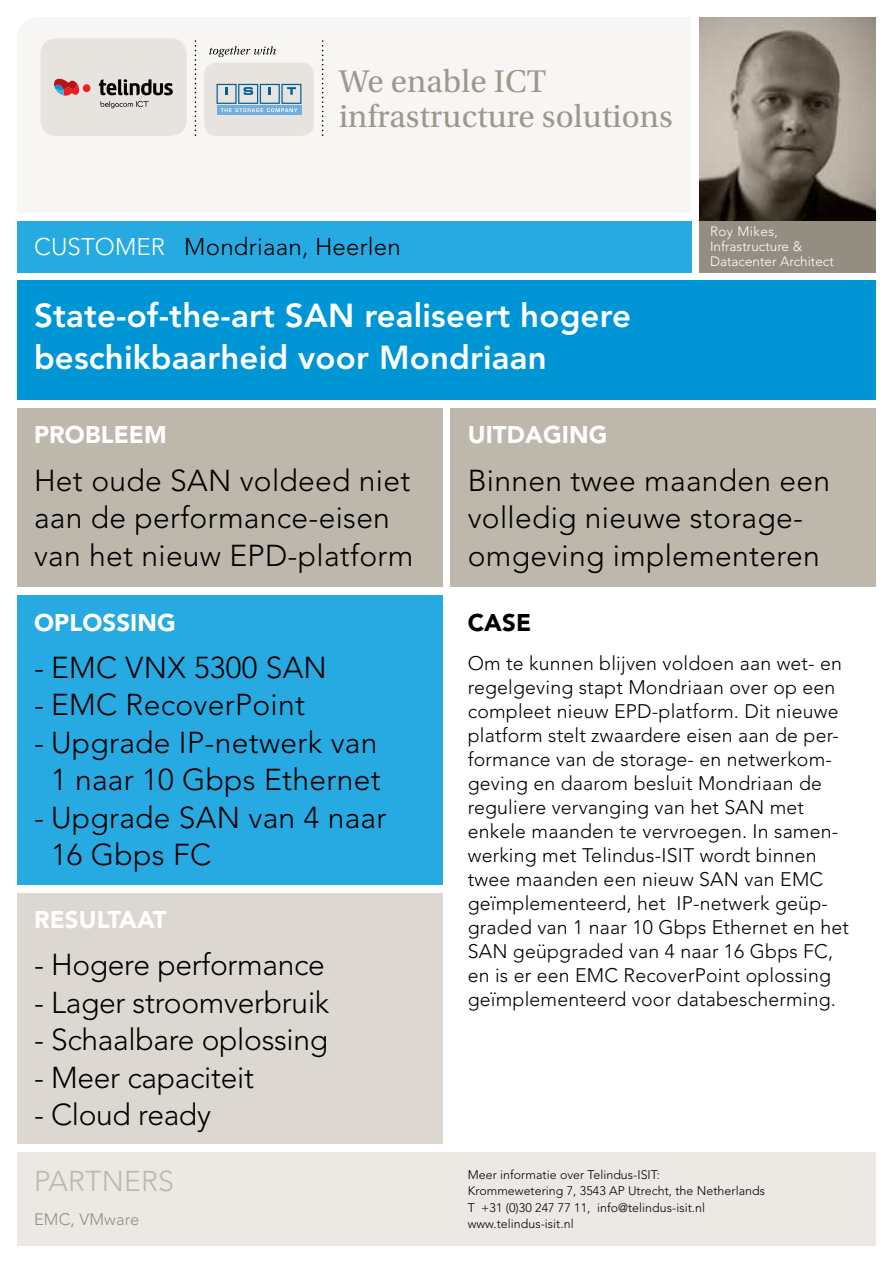
<style>
.page{position:relative;width:893px;height:1263px;background:#fff}
.page>*{position:absolute;margin:0;border:0;box-sizing:border-box;transform-origin:0 0}
.t1{font:33.15px/35px "Utopia Std";letter-spacing:.005em;color:#9e978c}
.t2{font:800 33px/42px "Avenir";letter-spacing:.005em;color:#fff}
.t3{font:300 30px/37.5px "Avenir";letter-spacing:.01em;color:#000}
.t4{font:300 30px "Avenir";letter-spacing:-.01em;color:#000}
.t5{font:300 28.5px "Avenir";letter-spacing:.005em;color:#bdb7ac}
.t6{font:900 24px "Avenir";letter-spacing:.005em;color:#fff}
.t7{font:300 24px "Avenir";letter-spacing:.01em;color:#000}
.t8{font:900 24px "Avenir";color:#000}
.t9{font:300 19.5px/24px "Avenir";letter-spacing:.01em;color:#000}
.t10{font:300 16.5px "Avenir";letter-spacing:.01em;color:#948d82}
.t11{font:300 13.5px/15px "Avenir";color:#fff}
.t12{font:300 12.3px/16.5px "Avenir";letter-spacing:.005em;color:#000}
.s1{color:#fff}
</style>
<div class="page">
<div style="left:451px;top:408px;width:425px;height:179px;background:#bdb7ac"></div>
<div style="left:17px;top:1152px;width:859px;height:94px;background:#ece9e5"></div>
<div style="left:17px;top:281px;width:408px;height:119px;background:#0096d6"></div>
<div style="left:425px;top:281px;width:451px;height:119px;background:#0096d6"></div>
<div style="left:17px;top:408px;width:425px;height:179px;background:#bdb7ac"></div>
<div style="left:17px;top:595px;width:425px;height:289px;background:#27aae1"></div>
<img style="left:699px;top:17px;width:177px;height:204px">
<div style="left:699px;top:221px;width:177px;height:51px;background:#948d82"></div>
<div style="left:17px;top:893px;width:425px;height:251px;background:#dcd8d1"></div>
<div style="left:17px;top:17px;width:674px;height:195px;background:#f7f6f4"></div>
<div style="left:17px;top:221px;width:674px;height:51px;background:#27aae1"></div>
<div style="left:40px;top:38px;width:147px;height:98px;background:#e7e3df;border-radius:16px"></div>
<svg style="left:100px;top:101px;width:49px;height:7px"></svg>
<svg style="left:99px;top:79px;width:74px;height:16px"></svg>
<svg style="left:54px;top:78px;width:36px;height:18px"></svg>
<svg style="left:209px;top:46px;width:67px;height:11px"></svg>
<svg style="left:322px;top:40px;width:1px;height:96px"></svg>
<svg style="left:195px;top:40px;width:1px;height:96px"></svg>
<div style="left:204px;top:63px;width:110px;height:73px;background:#e7e3df;border-radius:12px"></div>
<div style="left:217px;top:105px;width:84px;height:10px;background:#72aed9"></div>
<svg style="left:217px;top:84px;width:84px;height:28px"></svg>
<h1 class="t1" style="left:339px;top:64px;width:335px">We enable ICT infrastructure solutions</h1>
<p class="t7" style="left:34px;top:233px;width:368px"><span class="s1">CUSTOMER</span> Mondriaan, Heerlen</p>
<h2 class="t2" style="left:34px;top:294px;width:599px">State-of-the-art SAN realiseert hogere beschikbaarheid voor Mondriaan</h2>
<p class="t6" style="left:34px;top:421px;width:134px">PROBLEEM</p>
<p class="t6" style="left:468px;top:421px;width:141px">UITDAGING</p>
<p class="t11" style="left:710px;top:223px;width:125px">Roy Mikes,<br>Infrastructure &amp;<br>Datacenter Architect</p>
<h3 class="t3" style="left:34px;top:461px;width:381px">Het oude SAN voldeed niet aan de performance-eisen van het nieuw EPD-platform</h3>
<p class="t6" style="left:34px;top:608px;width:143px">OPLOSSING</p>
<h3 class="t3" style="left:34px;top:648px;width:294px">- EMC VNX 5300 SAN</h3>
<h3 class="t3" style="left:34px;top:686px;width:273px">- EMC RecoverPoint</h3>
<h3 class="t3" style="left:34px;top:723px;width:348px;text-align:center">- Upgrade IP-netwerk van<br>1 naar 10 Gbps Ethernet</h3>
<h3 class="t3" style="left:51px;top:798px;width:337px;text-indent:-17px">- Upgrade SAN van 4 naar<br>16 Gbps FC</h3>
<p class="t6" style="left:34px;top:905px;width:134px">RESULTAAT</p>
<h3 class="t4" style="left:34px;top:947px;width:292px">- Hogere performance</h3>
<h3 class="t4" style="left:34px;top:985px;width:297px">- Lager stroomverbruik</h3>
<h3 class="t4" style="left:34px;top:1022px;width:296px">- Schaalbare oplossing</h3>
<h3 class="t4" style="left:34px;top:1060px;width:222px">- Meer capaciteit</h3>
<h3 class="t4" style="left:34px;top:1097px;width:178px">- Cloud ready</h3>
<h3 class="t3" style="left:468px;top:461px;width:364px">Binnen twee maanden een volledig nieuwe storage&shy;omgeving implementeren</h3>
<p class="t8" style="left:468px;top:608px;width:65px">CASE</p>
<p class="t9" style="left:468px;top:651px;width:383px">Om te kunnen blijven voldoen aan wet- en regelgeving stapt Mondriaan over op een compleet nieuw EPD-platform. Dit nieuwe platform stelt zwaardere eisen aan de per&shy;formance van de storage- en netwerkom&shy;geving en daarom besluit Mondriaan de reguliere vervanging van het SAN met enkele maanden te vervroegen. In samen&shy;werking met Telindus-ISIT wordt binnen twee maanden een nieuw SAN van EMC geïmplementeerd, het IP-netwerk geüp&shy;graded van 1 naar 10 Gbps Ethernet en het SAN geüpgraded van 4 naar 16 Gbps FC, en is er een EMC RecoverPoint oplossing geïmplementeerd voor databescherming.</p>
<h3 class="t5" style="left:34px;top:1164px;width:142px">PARTNERS</h3>
<p class="t12" style="left:468px;top:1166px;width:299px">Meer informatie over Telindus-ISIT:<br>Krommewetering 7, 3543 AP Utrecht, the Netherlands T +31 (0)30 247 77 11, info@telindus-isit.nl www.telindus-isit.nl</p>
<p class="t10" style="left:34px;top:1209px;width:107px">EMC, VMware</p>
</div>
